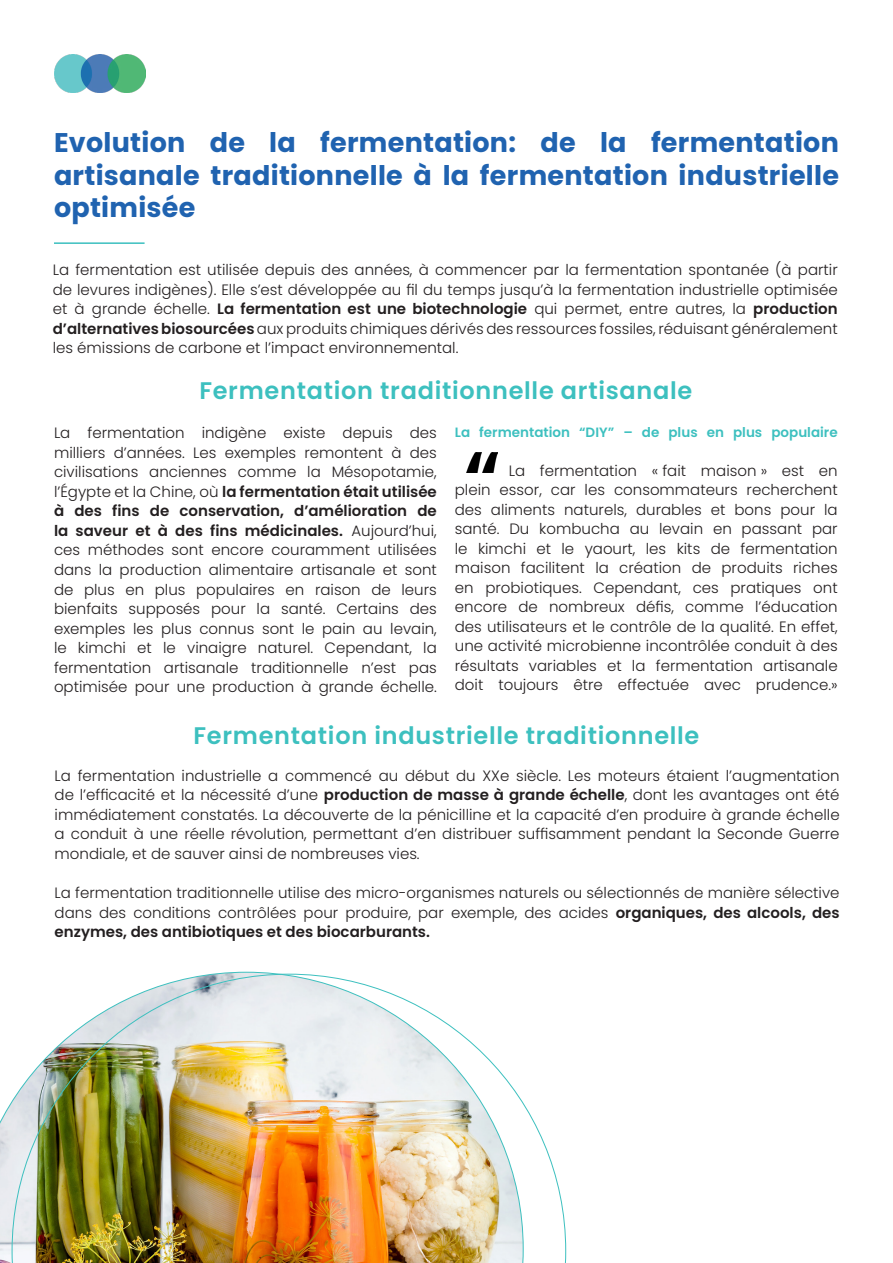
<style>
.page{position:relative;width:893px;height:1263px;background:#fff}
.page>*{position:absolute;margin:0;border:0;box-sizing:border-box;transform-origin:0 0}
.t1{font:700 27px/32.4px "Poppins";letter-spacing:.01em;color:#2063b0;text-align:justify}
.t2{font:600 24px "Poppins";letter-spacing:.03em;color:#3dc0bf}
.t3{font:300 15px/19.5px "Poppins";color:#231f20;text-align:justify}
.t4{font:600 13.5px "Poppins";color:#3dc0bf}
.s1{font-weight:600}
</style>
<div class="page">
<img style="left:54px;top:54px;width:92px;height:39px">
<svg style="left:0;top:972px;width:300px;height:291px"></svg>
<img style="left:12px;top:974px;width:554px;height:289px">
<hr style="left:54px;top:242px;width:91px;height:2px;background:#3bbfbf">
<img style="left:467px;top:453px;width:30px;height:19px">
<p class="t1" style="left:54px;top:127px;width:786px">Evolution de la fermentation: de la fermentation artisanale traditionnelle à la fermentation industrielle optimisée</p>
<p class="t3" style="left:53px;top:260px;width:786px">La fermentation est utilisée depuis des années, à commencer par la fermentation spontanée (à partir de levures indigènes). Elle s’est développée au fil du temps jusqu’à la fermentation industrielle optimisée et à grande échelle. <span class="s1">La fermentation est une biotechnologie</span> qui permet, entre autres, la <span class="s1">production d’alternatives biosourcées</span> aux produits chimiques dérivés des ressources fossiles, réduisant généralement les émissions de carbone et l’impact environnemental.</p>
<p class="t2" style="left:199px;top:377px;width:494px">Fermentation traditionnelle artisanale</p>
<p class="t3" style="left:54px;top:423px;width:384px">La fermentation indigène existe depuis des milliers d’années. Les exemples remontent à des civilisations anciennes comme la Mésopotamie, l’Égypte et la Chine, où <span class="s1">la fermentation était utilisée à des fins de conservation, d’amélioration de la saveur et à des fins médicinales.</span> Aujourd’hui, ces méthodes sont encore couramment utilisées dans la production alimentaire artisanale et sont de plus en plus populaires en raison de leurs bienfaits supposés pour la santé. Certains des exemples les plus connus sont le pain au levain, le kimchi et le vinaigre naturel. Cependant, la fermentation artisanale traditionnelle n’est pas optimisée pour une production à grande échelle.</p>
<p class="t4" style="left:455px;top:424px;width:384px">La fermentation “DIY” – de plus en plus populaire</p>
<p class="t3" style="left:455px;top:461px;width:384px;text-indent:54px">La fermentation « fait maison » est en plein essor, car les consommateurs recherchent des aliments naturels, durables et bons pour la santé. Du kombucha au levain en passant par le kimchi et le yaourt, les kits de fermentation maison facilitent la création de produits riches en probiotiques. Cependant, ces pratiques ont encore de nombreux défis, comme l’éducation des utilisateurs et le contrôle de la qualité. En effet, une activité microbienne incontrôlée conduit à des résultats variables et la fermentation artisanale doit toujours être effectuée avec prudence.»</p>
<p class="t2" style="left:194px;top:722px;width:507px">Fermentation industrielle traditionnelle</p>
<p class="t3" style="left:55px;top:766px;width:786px">La fermentation industrielle a commencé au début du XXe siècle. Les moteurs étaient l’augmentation de l’efficacité et la nécessité d’une <span class="s1">production de masse à grande échelle</span>, dont les avantages ont été immédiatement constatés. La découverte de la pénicilline et la capacité d’en produire à grande échelle a conduit à une réelle révolution, permettant d’en distribuer suffisamment pendant la Seconde Guerre mondiale, et de sauver ainsi de nombreuses vies.</p>
<p class="t3" style="left:55px;top:883px;width:786px">La fermentation traditionnelle utilise des micro-organismes naturels ou sélectionnés de manière sélective dans des conditions contrôlées pour produire, par exemple, des acides <span class="s1">organiques, des alcools, des enzymes, des antibiotiques et des biocarburants.</span></p>
</div>
